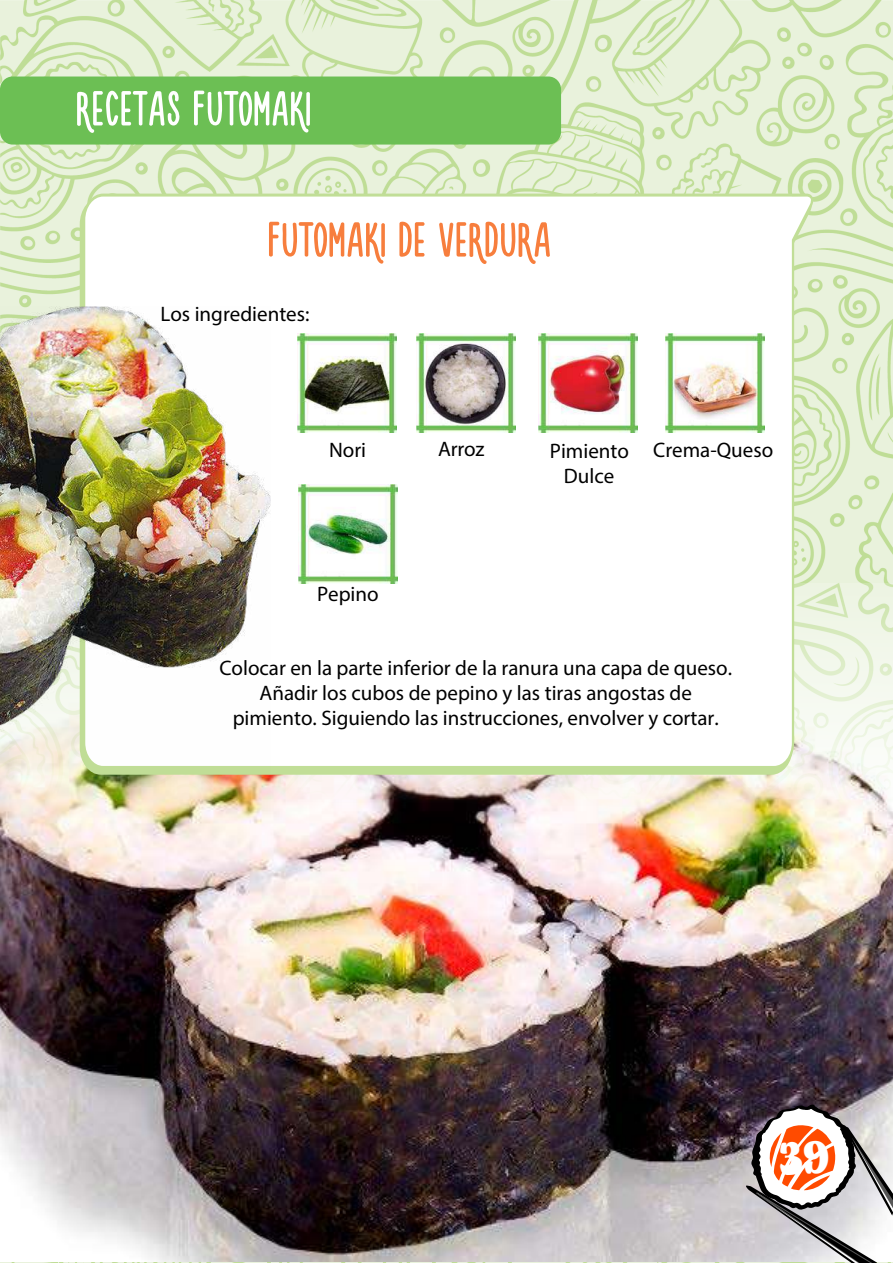
<style>
.page{position:relative;width:893px;height:1263px;background:#fff}
.page>*{position:absolute;margin:0;border:0;box-sizing:border-box;transform-origin:0 0}
.t1{font:54px "Novito Nova";color:#f77e3d}
.t2{font:54px "Novito Nova";color:#fff}
.t3{font:21px/25.2px "Myriad Pro";color:#000;text-align:center}
</style>
<div class="page">
<img style="left:0;top:0;width:893px;height:1263px">
<img style="left:0;top:583px;width:893px;height:678px">
<div style="left:0;top:77px;width:561px;height:68px;background:#6cbf54;border-radius:13px"></div>
<svg style="left:83px;top:194px;width:731px;height:575px"></svg>
<img style="left:298px;top:334px;width:99px;height:99px">
<img style="left:417px;top:334px;width:99px;height:99px">
<img style="left:666px;top:333px;width:99px;height:99px">
<img style="left:299px;top:484px;width:99px;height:99px">
<img style="left:538px;top:333px;width:99px;height:99px">
<img style="left:0;top:306px;width:271px;height:512px">
<svg style="left:741px;top:1104px;width:152px;height:159px"></svg>
<h1 class="t2" style="left:75px;top:83px;width:238px">RECETAS FUTOMAKI</h1>
<h1 class="t1" style="left:267px;top:214px;width:286px">FUTOMAKI DE VERDURA</h1>
<p class="t3" style="left:161px;top:301px;width:150px">Los ingredientes:</p>
<p class="t3" style="left:329px;top:437px;width:39px">Nori</p>
<p class="t3" style="left:438px;top:436px;width:48px">Arroz</p>
<p class="t3" style="left:550px;top:438px;width:81px">Pimiento<br>Dulce</p>
<p class="t3" style="left:653px;top:437px;width:122px">Crema-Queso</p>
<p class="t3" style="left:317px;top:580px;width:63px">Pepino</p>
<p class="t3" style="left:219px;top:655px;width:514px">Colocar en la parte inferior de la ranura una capa de queso.<br>Añadir los cubos de pepino y las tiras angostas de pimiento. Siguiendo las instrucciones, envolver y cortar.</p>
</div>
